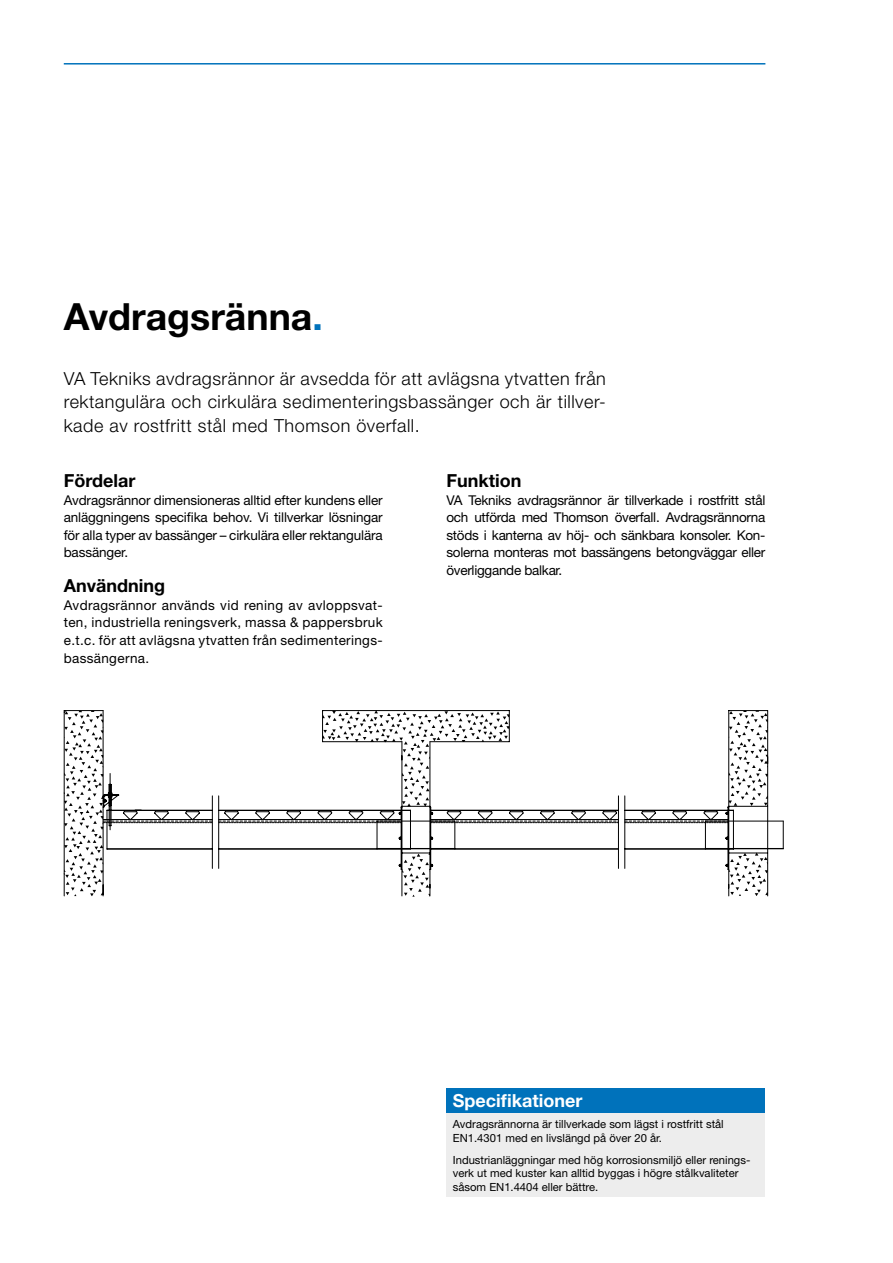
<style>
.page{position:relative;width:893px;height:1263px;background:#fff}
.page>*{position:absolute;margin:0;border:0;box-sizing:border-box;transform-origin:0 0}
.t1{font:700 37.5px "Helvetica Neue LT Std";color:#000}
.t2{font:300 18px/23.4px "Helvetica Neue LT Std";letter-spacing:.03em;color:#000;text-align:justify}
.t3{font:700 18px "Helvetica Neue LT Std";color:#000}
.t4{font:700 18px "Helvetica Neue LT Std";color:#fff}
.t5{font:13.5px/17.5px "Helvetica Neue LT Std";letter-spacing:-.01em;color:#000;text-align:justify}
.t6{font:11.25px/13.5px "Helvetica Neue LT Std";color:#000}
.s1{color:#0072bb}
</style>
<div class="page">
<svg style="left:64px;top:710px;width:720px;height:187px"></svg>
<svg style="left:402px;top:852px;width:28px;height:45px"></svg>
<svg style="left:323px;top:710px;width:186px;height:97px"></svg>
<svg style="left:64px;top:711px;width:148px;height:186px"></svg>
<svg style="left:729px;top:710px;width:40px;height:96px"></svg>
<svg style="left:729px;top:852px;width:39px;height:44px"></svg>
<hr style="left:64px;top:63px;width:701px;height:2px;background:#0072bb">
<div style="left:446px;top:1088px;width:319px;height:26px;background:#0072bb"></div>
<div style="left:446px;top:1114px;width:319px;height:83px;background:#ededed"></div>
<h1 class="t1" style="left:64px;top:293px;width:261px">Avdragsränna<span class="s1">.</span></h1>
<h2 class="t2" style="left:64px;top:366px;width:544px">VA Tekniks avdragsrännor är avsedda för att avlägsna ytvatten från rektangulära och cirkulära sedimenteringsbassänger och är tillver&shy;kade av rostfritt stål med Thomson överfall.</h2>
<h2 class="t3" style="left:64px;top:469px;width:73px">Fördelar</h2>
<p class="t5" style="left:64px;top:491px;width:320px">Avdragsrännor dimensioneras alltid efter kundens eller anläggningens specifika behov. Vi tillverkar lösningar för alla typer av bassänger – cirkulära eller rektangulära bassänger.</p>
<h2 class="t3" style="left:64px;top:575px;width:103px">Användning</h2>
<p class="t5" style="left:64px;top:596px;width:320px">Avdragsrännor används vid rening av avloppsvat&shy;ten, industriella reningsverk, massa &amp; pappersbruk e.t.c. för att avlägsna ytvatten från sedimenterings&shy;bassängerna.</p>
<h2 class="t3" style="left:446px;top:469px;width:77px">Funktion</h2>
<p class="t5" style="left:446px;top:491px;width:320px">VA Tekniks avdragsrännor är tillverkade i rostfritt stål och utförda med Thomson överfall. Avdragsrännorna stöds i kanterna av höj- och sänkbara konsoler. Kon&shy;solerna monteras mot bassängens betongväggar eller överliggande balkar.</p>
<h2 class="t4" style="left:453px;top:1090px;width:131px">Specifikationer</h2>
<p class="t6" style="left:453px;top:1117px;width:272px">Avdragsrännorna är tillverkade som lägst i rostfritt stål<br>EN1.4301 med en livslängd på över 20 år.</p>
<p class="t6" style="left:453px;top:1153px;width:299px">Industrianläggningar med hög korrosionsmiljö eller renings&shy;verk ut med kuster kan alltid byggas i högre stålkvaliteter såsom EN1.4404 eller bättre.</p>
</div>
